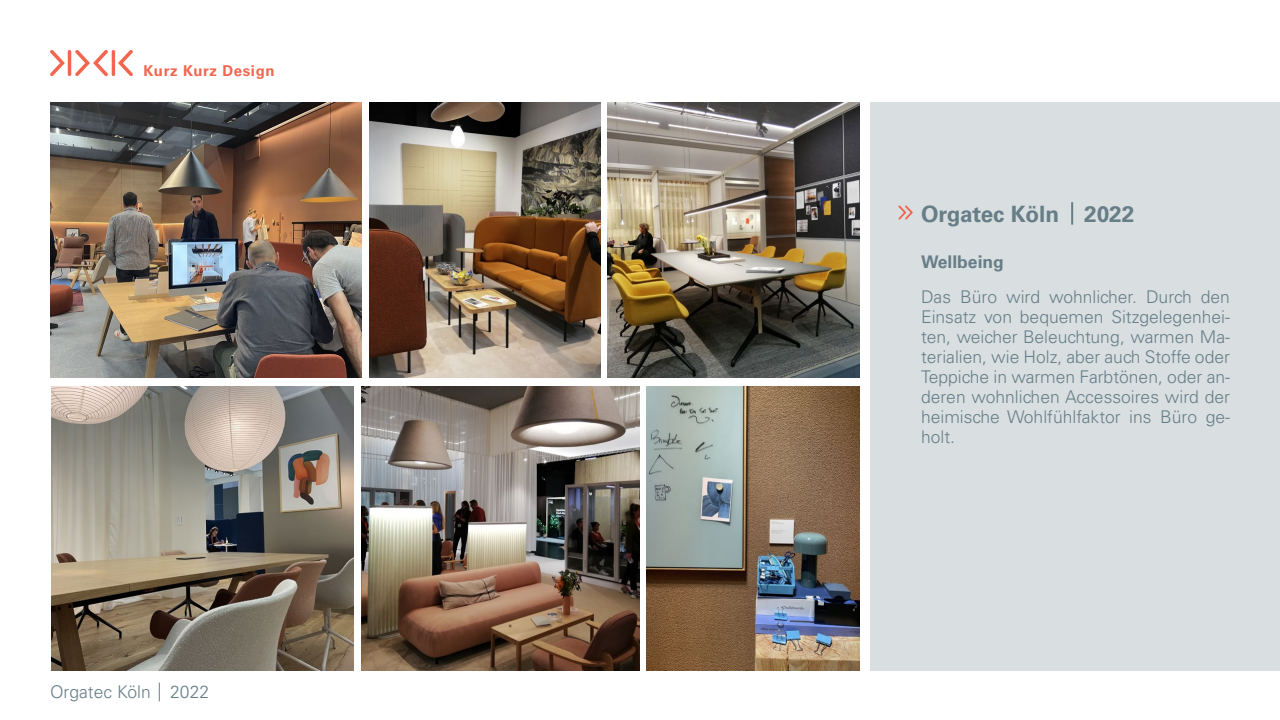
<style>
.page{position:relative;width:1280px;height:720px;background:#fff}
.page>*{position:absolute;margin:0;border:0;box-sizing:border-box;transform-origin:0 0}
.t1{font:700 22.5px "Univers LT Std";color:#677e87}
.t2{font:300 17.5px/20px "Univers LT Std";color:#677e87;text-align:justify}
.t3{font:700 17.5px "Univers LT Std";color:#677e87}
.t4{font:700 15px "Univers LT Std";letter-spacing:.04em;color:#f2664f}
</style>
<div class="page">
<hr style="left:68px;top:50px;width:3px;height:26px;background:#f2664f;border-radius:2px">
<svg style="left:50px;top:50px;width:15px;height:26px"></svg>
<hr style="left:112px;top:50px;width:3px;height:26px;background:#f2664f;border-radius:2px">
<svg style="left:118px;top:50px;width:15px;height:26px"></svg>
<svg style="left:75px;top:50px;width:33px;height:26px"></svg>
<img style="left:361px;top:387px;width:278px;height:284px">
<div style="left:870px;top:102px;width:410px;height:569px;background:#d9dfe1"></div>
<svg style="left:898px;top:205px;width:15px;height:15px"></svg>
<img style="left:369px;top:102px;width:231px;height:275px">
<hr style="left:1071px;top:202px;width:2px;height:23px;background:#677e87">
<img style="left:608px;top:102px;width:252px;height:275px">
<svg style="left:159px;top:683px;width:1px;height:18px"></svg>
<img style="left:647px;top:387px;width:213px;height:284px">
<img style="left:51px;top:387px;width:303px;height:284px">
<img style="left:50px;top:102px;width:312px;height:276px">
<p class="t4" style="left:144px;top:62px;width:133px">Kurz Kurz Design</p>
<p class="t2" style="left:50px;top:682px;width:161px">Orgatec Köln 2022</p>
<p class="t1" style="left:921px;top:201px;width:215px">Orgatec Köln 2022</p>
<p class="t3" style="left:921px;top:252px;width:84px">Wellbeing</p>
<p class="t2" style="left:921px;top:287px;width:311px">Das Büro wird wohnlicher. Durch den Einsatz von bequemen Sitzgelegenhei&shy;ten, weicher Beleuchtung, warmen Ma&shy;terialien, wie Holz, aber auch Stoffe oder Teppiche in warmen Farbtönen, oder an&shy;deren wohnlichen Accessoires wird der heimische Wohlfühlfaktor ins Büro ge&shy;holt.</p>
</div>
